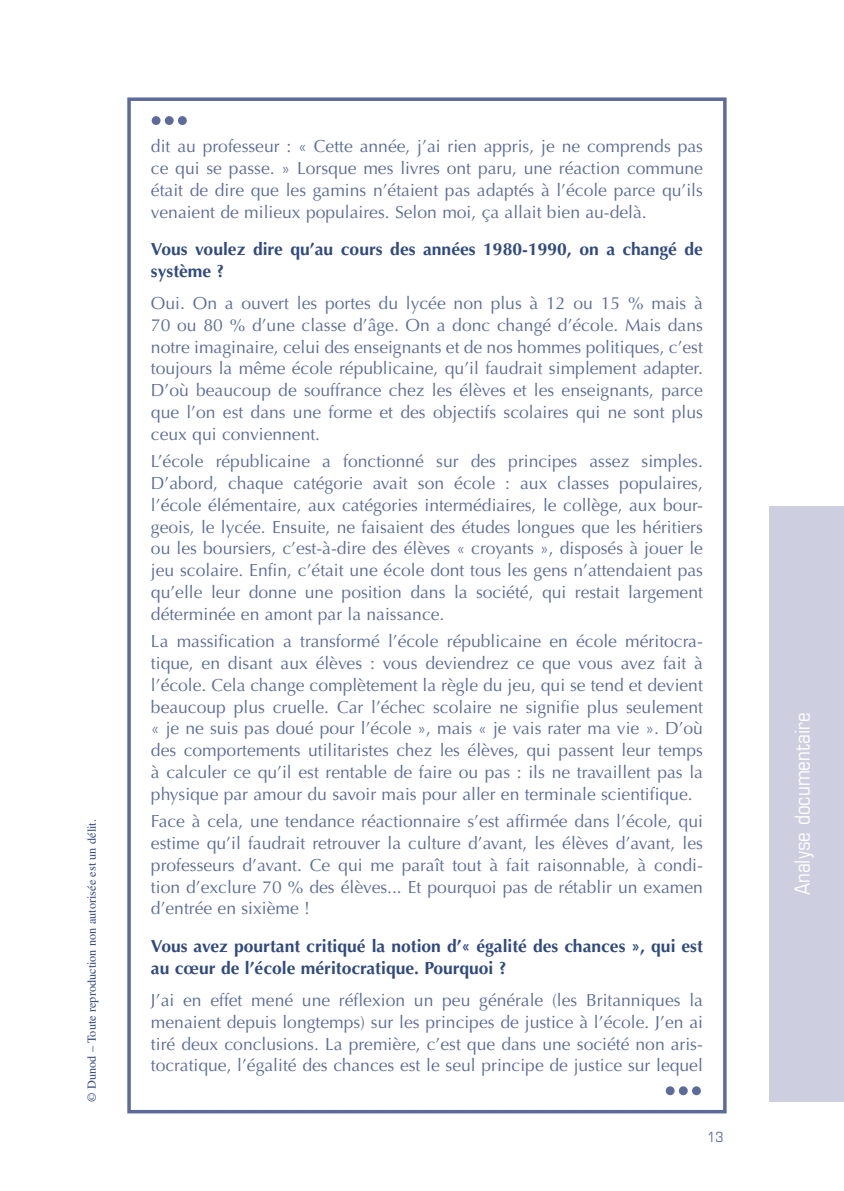
<style>
.page{position:relative;width:844px;height:1191px;background:#fff}
.page>*{position:absolute;margin:0;border:0;box-sizing:border-box;transform-origin:0 0}
.t1{font:700 52.5px "Times LT Std";color:#5c6b9a}
.t2{font:condensed 21px "Eurostile LT Std";color:#fff}
.t3{font:17.5px/21.9px "Optima LT Std";color:#5c6b9a;text-align:justify}
.t4{font:700 17.5px/21.9px "Optima LT Std";color:#304a81}
.t5{font:condensed 14px "Eurostile LT Std";color:#5c6b9a}
.t6{font:12.25px "Times LT Std";color:#304a81}
</style>
<div class="page">
<div style="left:769px;top:506px;width:74px;height:595px;background:#cdcedf"></div>
<div style="left:127px;top:97px;width:599px;height:1016px;border:4px solid #5c6b9a"></div>
<p class="t6" style="left:85px;top:1101px;width:284px;rotate:-90deg">© Dunod – Toute reproduction non autorisée est un délit.</p>
<p class="t1" style="left:149px;top:75px;width:41px">...</p>
<p class="t3" style="left:151px;top:136px;width:553px">dit au professeur : « Cette année, j’ai rien appris, je ne comprends pas ce qui se passe. » Lorsque mes livres ont paru, une réaction commune était de dire que les gamins n’étaient pas adaptés à l’école parce qu’ils venaient de milieux populaires. Selon moi, ça allait bien au-delà.</p>
<p class="t4" style="left:151px;top:239px;width:553px">Vous voulez dire qu’au cours des années 1980-1990, on a changé de système ?</p>
<p class="t3" style="left:151px;top:292px;width:553px">Oui. On a ouvert les portes du lycée non plus à 12 ou 15 % mais à 70 ou 80 % d’une classe d’âge. On a donc changé d’école. Mais dans notre imaginaire, celui des enseignants et de nos hommes politiques, c’est toujours la même école républicaine, qu’il faudrait simplement adapter.<br>D’où beaucoup de souffrance chez les élèves et les enseignants, parce que l’on est dans une forme et des objectifs scolaires qui ne sont plus ceux qui conviennent.</p>
<p class="t3" style="left:151px;top:450px;width:553px">L’école républicaine a fonctionné sur des principes assez simples.<br>D’abord, chaque catégorie avait son école : aux classes populaires, l’école élémentaire, aux catégories intermédiaires, le collège, aux bour&shy;geois, le lycée. Ensuite, ne faisaient des études longues que les héritiers ou les boursiers, c’est-à-dire des élèves « croyants », disposés à jouer le jeu scolaire. Enfin, c’était une école dont tous les gens n’attendaient pas qu’elle leur donne une position dans la société, qui restait largement déterminée en amont par la naissance.</p>
<p class="t3" style="left:151px;top:630px;width:553px">La massification a transformé l’école républicaine en école méritocra&shy;tique, en disant aux élèves : vous deviendrez ce que vous avez fait à l’école. Cela change complètement la règle du jeu, qui se tend et devient beaucoup plus cruelle. Car l’échec scolaire ne signifie plus seulement « je ne suis pas doué pour l’école », mais « je vais rater ma vie ». D’où des comportements utilitaristes chez les élèves, qui passent leur temps à calculer ce qu’il est rentable de faire ou pas : ils ne travaillent pas la physique par amour du savoir mais pour aller en terminale scientifique.</p>
<p class="t3" style="left:151px;top:810px;width:553px">Face à cela, une tendance réactionnaire s’est affirmée dans l’école, qui estime qu’il faudrait retrouver la culture d’avant, les élèves d’avant, les professeurs d’avant. Ce qui me paraît tout à fait raisonnable, à condi&shy;tion d’exclure 70 % des élèves... Et pourquoi pas de rétablir un examen d’entrée en sixième !</p>
<p class="t4" style="left:151px;top:935px;width:553px">Vous avez pourtant critiqué la notion d’« égalité des chances », qui est au cœur de l’école méritocratique. Pourquoi ?</p>
<p class="t3" style="left:151px;top:989px;width:553px">J’ai en effet mené une réflexion un peu générale (les Britanniques la menaient depuis longtemps) sur les principes de justice à l’école. J’en ai tiré deux conclusions. La première, c’est que dans une société non aris&shy;tocratique, l’égalité des chances est le seul principe de justice sur lequel</p>
<p class="t1" style="left:663px;top:1045px;width:41px">...</p>
<p class="t5" style="left:707px;top:1128px;width:17px">13</p>
<p class="t2" style="left:789px;top:895px;width:184px;rotate:-90deg">Analyse documentaire</p>
</div>
